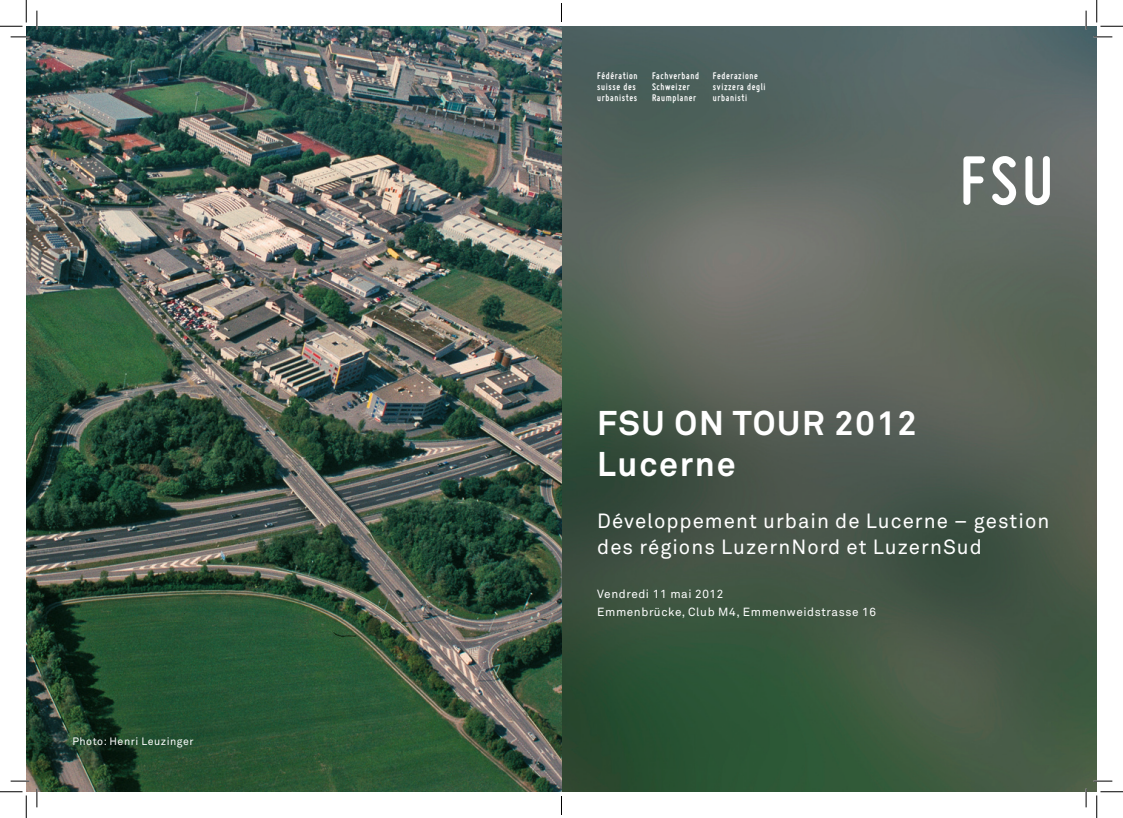
<style>
.page{position:relative;width:1123px;height:818px;background:#fff}
.page>*{position:absolute;margin:0;border:0;box-sizing:border-box;transform-origin:0 0}
.t1{font:700 34px/40.8px "Akkurat";letter-spacing:.05em;color:#fff}
.t2{font:20.38px/25.9px "Akkurat";letter-spacing:.05em;color:#fff}
.t3{font:11.75px/18.5px "Akkurat";letter-spacing:.05em;color:#fff}
.t4{font:10.62px "Akkurat";letter-spacing:.05em;color:#fff}
.t5{font:700 10.25px/10.9px "Miso";letter-spacing:.06em;color:#fff}
</style>
<div class="page">
<img style="left:26px;top:26px;width:1070px;height:766px">
<svg style="left:963px;top:156px;width:86px;height:50px"></svg>
<svg style="left:11px;top:36px;width:18px;height:2px"></svg>
<svg style="left:1093px;top:36px;width:19px;height:2px"></svg>
<svg style="left:11px;top:780px;width:18px;height:2px"></svg>
<svg style="left:1093px;top:780px;width:19px;height:2px"></svg>
<svg style="left:36px;top:11px;width:2px;height:18px"></svg>
<svg style="left:36px;top:788px;width:2px;height:19px"></svg>
<svg style="left:1085px;top:11px;width:1px;height:18px"></svg>
<svg style="left:1085px;top:788px;width:1px;height:19px"></svg>
<svg style="left:0;top:0;width:27px;height:27px"></svg>
<svg style="left:0;top:791px;width:27px;height:27px"></svg>
<svg style="left:1096px;top:0;width:27px;height:27px"></svg>
<svg style="left:1096px;top:791px;width:27px;height:27px"></svg>
<svg style="left:561px;top:3px;width:1px;height:19px"></svg>
<svg style="left:561px;top:796px;width:1px;height:19px"></svg>
<p class="t4" style="left:72px;top:734px;width:123px">Photo: Henri Leuzinger</p>
<p class="t5" style="left:597px;top:71px;width:42px">Fédération suisse des urbanistes</p>
<p class="t5" style="left:652px;top:71px;width:48px">Fachverband<br>Schweizer<br>Raumplaner</p>
<p class="t5" style="left:713px;top:71px;width:54px">Federazione svizzera degli urbanisti</p>
<h1 class="t1" style="left:597px;top:402px;width:321px">FSU ON TOUR 2012<br>Lucerne</h1>
<h2 class="t2" style="left:597px;top:507px;width:454px">Développement urbain de Lucerne – gestion des régions LuzernNord et LuzernSud</h2>
<p class="t3" style="left:597px;top:584px;width:280px">Vendredi 11 mai 2012<br>Emmenbrücke, Club M4, Emmenweidstrasse 16</p>
</div>
